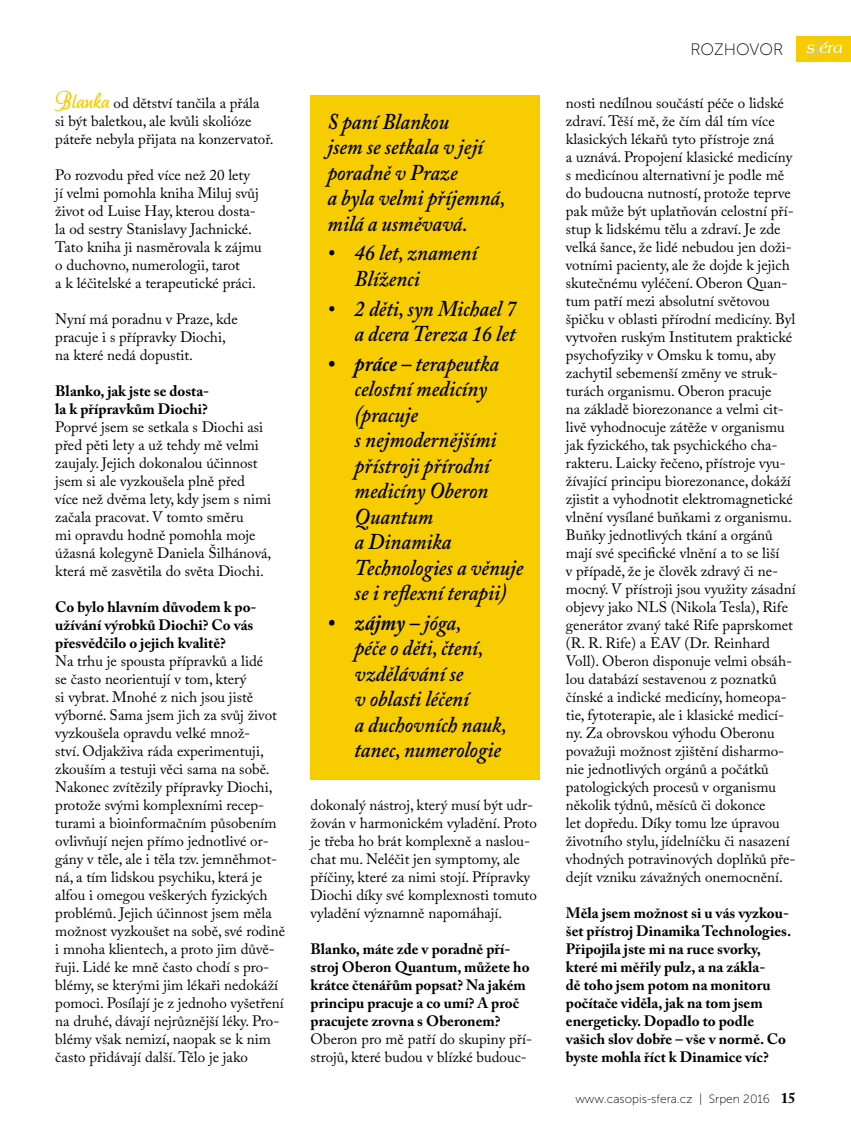
<style>
.page{position:relative;width:851px;height:1127px;background:#fff}
.page>*{position:absolute;margin:0;border:0;box-sizing:border-box;transform-origin:0 0}
.t1{font:italic 600 22.5px/25.5px "Adobe Caslon Pro";color:#000;scale:.91 1}
.t2{font:16.5px "Museo Sans 100";color:#000}
.t3{font:15px/18px "Adobe Caslon Pro";color:#000}
.t4{font:700 15px/18px "Adobe Caslon Pro";color:#000}
.t5{font:12px "Museo Sans 100";color:#000}
.s1{font-family:"aka Dora";font-size:21px;color:#f7cc00}
.s2{font-weight:700}
.s3{font-family:"Adobe Caslon Pro";font-weight:700;font-size:15px}
</style>
<div class="page">
<div style="left:310px;top:95px;width:230px;height:684px;background:#f7cc00"></div>
<div style="left:796px;top:36px;width:54px;height:26px;background:#f7cc00"></div>
<svg style="left:804px;top:42px;width:38px;height:14px"></svg>
<p class="t3" style="left:55px;top:94px;width:220px"><span class="s1">Blanka</span> od dětství tančila a přála<br>si být baletkou, ale kvůli skolióze páteře nebyla přijata na konzervatoř.</p>
<p class="t3" style="left:55px;top:166px;width:208px">Po rozvodu před více než 20 lety<br>jí velmi pomohla kniha Miluj svůj život od Luise Hay, kterou dosta&shy;la od sestry Stanislavy Jachnické.<br>Tato kniha ji nasměrovala k zájmu o duchovno, numerologii, tarot<br>a k léčitelské a terapeutické práci.</p>
<p class="t3" style="left:55px;top:310px;width:184px">Nyní má poradnu v Praze, kde pracuje i s přípravky Diochi, na které nedá dopustit.</p>
<p class="t4" style="left:55px;top:382px;width:155px">Blanko, jak jste se dosta&shy;la k přípravkům Diochi?</p>
<p class="t3" style="left:55px;top:418px;width:217px">Poprvé jsem se setkala s Diochi asi před pěti lety a už tehdy mě velmi zaujaly. Jejich dokonalou účinnost jsem si ale vyzkoušela plně před více než dvěma lety, kdy jsem s nimi začala pracovat. V tomto směru<br>mi opravdu hodně pomohla moje úžasná kolegyně Daniela Šilhánová, která mě zasvětila do světa Diochi.</p>
<p class="t4" style="left:55px;top:598px;width:203px">Co bylo hlavním důvodem k po&shy;užívání výrobků Diochi? Co vás přesvědčilo o jejich kvalitě?</p>
<p class="t3" style="left:55px;top:652px;width:231px">Na trhu je spousta přípravků a lidé<br>se často neorientují v tom, který<br>si vybrat. Mnohé z nich jsou jistě výborné. Sama jsem jich za svůj život vyzkoušela opravdu velké množ-<br>ství. Odjakživa ráda experimentuji, zkouším a testuji věci sama na sobě.<br>Nakonec zvítězily přípravky Diochi, protože svými komplexními recep&shy;turami a bioinformačním působením ovlivňují nejen přímo jednotlivé or&shy;gány v těle, ale i těla tzv. jemněhmot&shy;ná, a tím lidskou psychiku, která je alfou i omegou veškerých fyzických problémů. Jejich účinnost jsem měla možnost vyzkoušet na sobě, své rodině i mnoha klientech, a proto jim důvě&shy;řuji. Lidé ke mně často chodí s pro&shy;blémy, se kterými jim lékaři nedokáží pomoci. Posílají je z jednoho vyšetření na druhé, dávají nejrůznější léky. Pro&shy;blémy však nemizí, naopak se k nim často přidávají další. Tělo je jako</p>
<h1 class="t1" style="left:327px;top:108px;width:197px">S paní Blankou<br>jsem se setkala v její poradně v Praze<br>a byla velmi příjemná, milá a usměvavá.</h1>
<h1 class="t1" style="left:354px;top:240px;width:136px;text-indent:-27px">• 46 let, znamení<br>Blíženci</h1>
<h1 class="t1" style="left:327px;top:295px;width:209px;text-align:right">• 2 děti, syn Michael 7 a dcera Tereza 16 let</h1>
<h1 class="t1" style="left:354px;top:350px;width:187px;text-indent:-27px"><span class="s2">• práce</span> – terapeutka celostní medicíny (pracuje<br>s nejmodernějšími přístroji přírodní medicíny Oberon<br>Quantum<br>a Dinamika<br>Technologies a věnuje se i reflexní terapii)</h1>
<h1 class="t1" style="left:354px;top:609px;width:168px;text-indent:-27px"><span class="s2">• zájmy</span> – jóga,<br>péče o děti, čtení, vzdělávání se<br>v oblasti léčení<br>a duchovních nauk, tanec, numerologie</h1>
<p class="t3" style="left:310px;top:796px;width:228px">dokonalý nástroj, který musí být udr&shy;žován v harmonickém vyladění. Proto je třeba ho brát komplexně a naslou&shy;chat mu. Neléčit jen symptomy, ale příčiny, které za nimi stojí. Přípravky Diochi díky své komplexnosti tomuto vyladění významně napomáhají.</p>
<p class="t4" style="left:310px;top:940px;width:220px">Blanko, máte zde v poradně pří&shy;stroj Oberon Quantum, můžete ho krátce čtenářům popsat? Na jakém principu pracuje a co umí? A proč pracujete zrovna s Oberonem?</p>
<p class="t3" style="left:310px;top:1030px;width:223px">Oberon pro mě patří do skupiny pří&shy;strojů, které budou v blízké budouc-</p>
<p class="t2" style="left:690px;top:41px;width:94px">ROZHOVOR</p>
<p class="t3" style="left:566px;top:94px;width:231px">nosti nedílnou součástí péče o lidské zdraví. Těší mě, že čím dál tím více klasických lékařů tyto přístroje zná<br>a uznává. Propojení klasické medicíny s medicínou alternativní je podle mě do budoucna nutností, protože teprve pak může být uplatňován celostní pří&shy;stup k lidskému tělu a zdraví. Je zde velká šance, že lidé nebudou jen doži&shy;votními pacienty, ale že dojde k jejich skutečnému vyléčení. Oberon Quan&shy;tum patří mezi absolutní světovou špičku v oblasti přírodní medicíny. Byl vytvořen ruským Institutem praktické psychofyziky v Omsku k tomu, aby zachytil sebemenší změny ve struk&shy;turách organismu. Oberon pracuje<br>na základě biorezonance a velmi cit&shy;livě vyhodnocuje zátěže v organismu jak fyzického, tak psychického cha&shy;rakteru. Laicky řečeno, přístroje vyu&shy;žívající principu biorezonance, dokáží zjistit a vyhodnotit elektromagnetické vlnění vysílané buňkami z organismu.<br>Buňky jednotlivých tkání a orgánů mají své specifické vlnění a to se liší<br>v případě, že je člověk zdravý či ne&shy;mocný. V přístroji jsou využity zásadní objevy jako NLS (Nikola Tesla), Rife generátor zvaný také Rife paprskomet (R. R. Rife) a EAV (Dr. Reinhard Voll). Oberon disponuje velmi obsáh&shy;lou databází sestavenou z poznatků čínské a indické medicíny, homeopa&shy;tie, fytoterapie, ale i klasické medicí&shy;ny. Za obrovskou výhodu Oberonu považuji možnost zjištění disharmo&shy;nie jednotlivých orgánů a počátků patologických procesů v organismu několik týdnů, měsíců či dokonce<br>let dopředu. Díky tomu lze úpravou životního stylu, jídelníčku či nasazení vhodných potravinových doplňků pře&shy;dejít vzniku závažných onemocnění.</p>
<p class="t4" style="left:566px;top:904px;width:227px">Měla jsem možnost si u vás vyzkou&shy;šet přístroj Dinamika Technologies.<br>Připojila jste mi na ruce svorky, které mi měřily pulz, a na zákla-<br>dě toho jsem potom na monitoru počítače viděla, jak na tom jsem energeticky. Dopadlo to podle vašich slov dobře – vše v normě. Co byste mohla říct k Dinamice víc?</p>
<p class="t5" style="left:575px;top:1092px;width:222px">www.casopis-sfera.cz | Srpen 2016 <span class="s3">15</span></p>
</div>
